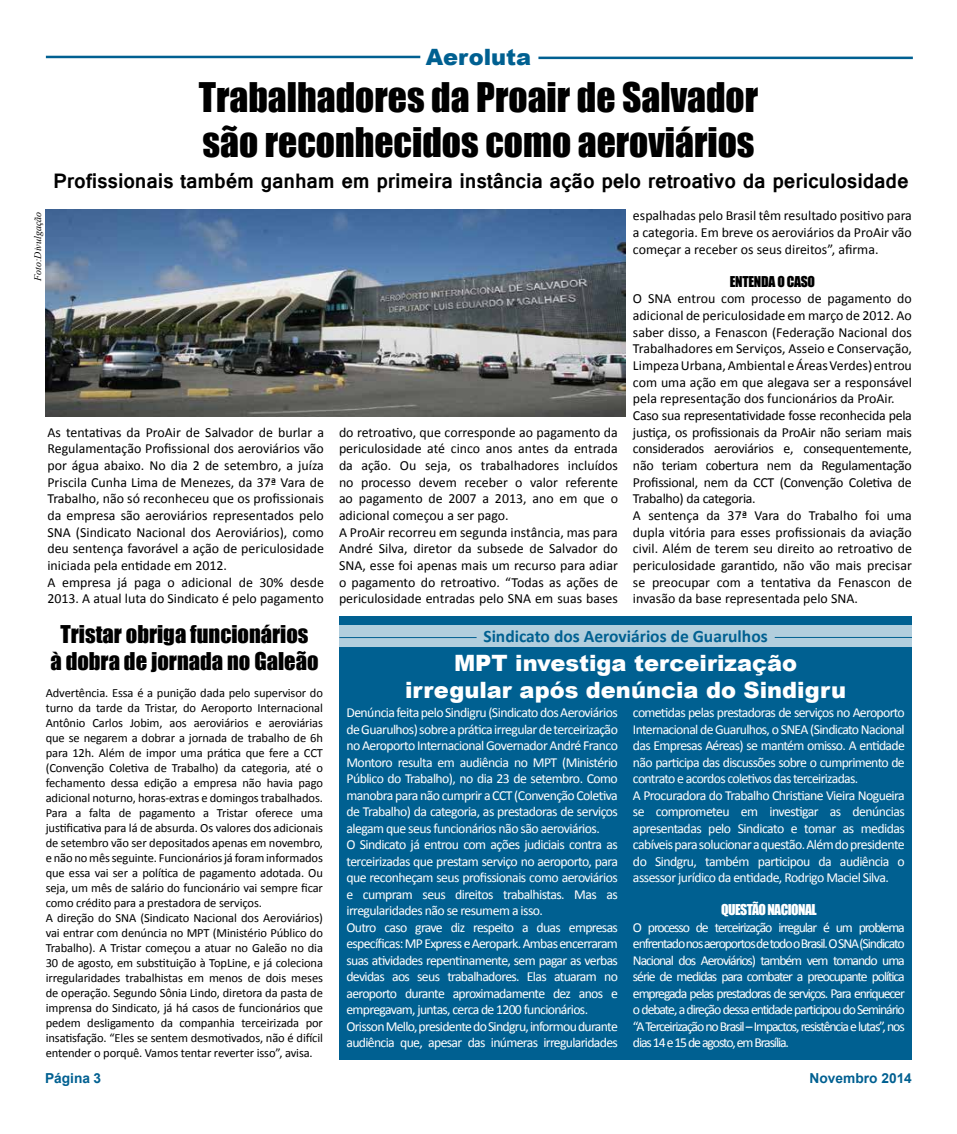
<style>
.page{position:relative;width:957px;height:1134px;background:#fff}
.page>*{position:absolute;margin:0;border:0;box-sizing:border-box;transform-origin:0 0}
.t1{font:37.5px/45px "Impact";color:#000}
.t2{font:700 22.5px "Raavi";letter-spacing:-.01em;color:#000}
.t3{font:900 22.5px/27px "Arial";color:#fff;text-align:center}
.t4{font:22.5px/27px "Impact";color:#000;text-align:center}
.t5{font:900 22.5px "Arial";color:#006091}
.t6{font:700 17.5px "Calibri";color:#006091}
.t7{font:13.88px/16.6px "Calibri";color:#000}
.t8{font:13.75px/16.5px "Calibri";letter-spacing:-.05em;color:#fff}
.t9{font:700 13.75px "Arial";color:#006091}
.t10{font:13.75px "Impact";letter-spacing:-.04em;color:#fff}
.t11{font:13.75px "Impact";letter-spacing:-.02em;color:#000}
.t12{font:12.5px/15px "Calibri";letter-spacing:-.01em;color:#000}
.t13{font:italic 10px "Times New Roman";color:#000}
</style>
<div class="page">
<hr style="left:46px;top:56px;width:374px;height:2px;background:#006091">
<hr style="left:538px;top:57px;width:375px;height:2px;background:#006091">
<div style="left:339px;top:616px;width:573px;height:443px;background:#006091"></div>
<div style="left:339px;top:626px;width:573px;height:21px;background:#b2cedd"></div>
<img style="left:45px;top:210px;width:580px;height:206px">
<hr style="left:339px;top:637px;width:137px;height:1px;background:#006091">
<hr style="left:774px;top:637px;width:138px;height:1px;background:#006091">
<h2 class="t5" style="left:426px;top:41px;width:107px">Aeroluta</h2>
<h1 class="t1" style="left:199px;top:73px;width:561px">Trabalhadores da Proair de Salvador são reconhecidos como aeroviários</h1>
<h2 class="t2" style="left:53px;top:167px;width:857px">Profissionais também ganham em primeira instância ação pelo retroativo da periculosidade</h2>
<p class="t13" style="left:31px;top:281px;width:70px;rotate:-90deg">Foto:Divulgação</p>
<p class="t7" style="left:47px;top:423px;width:278px">As tentativas da ProAir de Salvador de burlar a Regulamentação Profissional dos aeroviários vão por água abaixo. No dia 2 de setembro, a juíza Priscila Cunha Lima de Menezes, da 37ª Vara de Trabalho, não só reconheceu que os profissionais da empresa são aeroviários representados pelo SNA (Sindicato Nacional dos Aeroviários), como deu sentença favorável a ação de periculosidade iniciada pela entidade em 2012.<br>A empresa já paga o adicional de 30% desde 2013. A atual luta do Sindicato é pelo pagamento</p>
<p class="t7" style="left:339px;top:423px;width:280px">do retroativo, que corresponde ao pagamento da periculosidade até cinco anos antes da entrada da ação. Ou seja, os trabalhadores incluídos no processo devem receber o valor referente ao pagamento de 2007 a 2013, ano em que o adicional começou a ser pago.<br>A ProAir recorreu em segunda instância, mas para André Silva, diretor da subsede de Salvador do SNA, esse foi apenas mais um recurso para adiar o pagamento do retroativo. “Todas as ações de periculosidade entradas pelo SNA em suas bases</p>
<p class="t7" style="left:633px;top:207px;width:280px;text-align:justify">espalhadas pelo Brasil têm resultado positivo para a categoria. Em breve os aeroviários da ProAir vão começar a receber os seus direitos”, afirma.</p>
<p class="t11" style="left:730px;top:271px;width:87px">ENTENDA O CASO</p>
<p class="t7" style="left:633px;top:290px;width:280px">O SNA entrou com processo de pagamento do adicional de periculosidade em março de 2012. Ao saber disso, a Fenascon (Federação Nacional dos Trabalhadores em Serviços, Asseio e Conservação, Limpeza Urbana, Ambiental e Áreas Verdes) entrou com uma ação em que alegava ser a responsável pela representação dos funcionários da ProAir.<br>Caso sua representatividade fosse reconhecida pela justiça, os profissionais da ProAir não seriam mais considerados aeroviários e, consequentemente, não teriam cobertura nem da Regulamentação Profissional, nem da CCT (Convenção Coletiva de Trabalho) da categoria.<br>A sentença da 37ª Vara do Trabalho foi uma dupla vitória para esses profissionais da aviação civil. Além de terem seu direito ao retroativo de periculosidade garantido, não vão mais precisar se preocupar com a tentativa da Fenascon de invasão da base representada pelo SNA.</p>
<h2 class="t4" style="left:50px;top:620px;width:270px">Tristar obriga funcionários<br>à dobra de jornada no Galeão</h2>
<p class="t12" style="left:46px;top:685px;width:279px">Advertência. Essa é a punição dada pelo supervisor do turno da tarde da Tristar, do Aeroporto Internacional Antônio Carlos Jobim, aos aeroviários e aeroviárias que se negarem a dobrar a jornada de trabalho de 6h para 12h. Além de impor uma prática que fere a CCT (Convenção Coletiva de Trabalho) da categoria, até o fechamento dessa edição a empresa não havia pago adicional noturno, horas-extras e domingos trabalhados.<br>Para a falta de pagamento a Tristar oferece uma justificativa para lá de absurda. Os valores dos adicionais de setembro vão ser depositados apenas em novembro, e não no mês seguinte. Funcionários já foram informados que essa vai ser a política de pagamento adotada. Ou seja, um mês de salário do funcionário vai sempre ficar como crédito para a prestadora de serviços.<br>A direção do SNA (Sindicato Nacional dos Aeroviários) vai entrar com denúncia no MPT (Ministério Público do Trabalho). A Tristar começou a atuar no Galeão no dia 30 de agosto, em substituição à TopLine, e já coleciona irregularidades trabalhistas em menos de dois meses de operação. Segundo Sônia Lindo, diretora da pasta de imprensa do Sindicato, já há casos de funcionários que pedem desligamento da companhia terceirizada por insatisfação. “Eles se sentem desmotivados, não é difícil entender o porquê. Vamos tentar reverter isso”, avisa.</p>
<p class="t6" style="left:483px;top:623px;width:286px">Sindicato dos Aeroviários de Guarulhos</p>
<h2 class="t3" style="left:405px;top:649px;width:442px">MPT investiga terceirização irregular após denúncia do Sindigru</h2>
<p class="t8" style="left:346px;top:704px;width:273px">Denúncia feita pelo Sindigru (Sindicato dos Aeroviários de Guarulhos) sobre a prática irregular de terceirização no Aeroporto Internacional Governador André Franco Montoro resulta em audiência no MPT (Ministério Público do Trabalho), no dia 23 de setembro. Como manobra para não cumprir a CCT (Convenção Coletiva de Trabalho) da categoria, as prestadoras de serviços alegam que seus funcionários não são aeroviários.<br>O Sindicato já entrou com ações judiciais contra as terceirizadas que prestam serviço no aeroporto, para que reconheçam seus profissionais como aeroviários e cumpram seus direitos trabalhistas. Mas as irregularidades não se resumem a isso.<br>Outro caso grave diz respeito a duas empresas específicas: MP Express e Aeropark. Ambas encerraram suas atividades repentinamente, sem pagar as verbas devidas aos seus trabalhadores. Elas atuaram no aeroporto durante aproximadamente dez anos e empregavam, juntas, cerca de 1200 funcionários.<br>Orisson Mello, presidente do Sindgru, informou durante audiência que, apesar das inúmeras irregularidades</p>
<p class="t8" style="left:633px;top:704px;width:273px">cometidas pelas prestadoras de serviços no Aeroporto Internacional de Guarulhos, o SNEA (Sindicato Nacional das Empresas Aéreas) se mantém omisso. A entidade não participa das discussões sobre o cumprimento de contrato e acordos coletivos das terceirizadas.<br>A Procuradora do Trabalho Christiane Vieira Nogueira se comprometeu em investigar as denúncias apresentadas pelo Sindicato e tomar as medidas cabíveis para solucionar a questão. Além do presidente do Sindgru, também participou da audiência o assessor jurídico da entidade, Rodrigo Maciel Silva.</p>
<p class="t10" style="left:721px;top:899px;width:97px">QUESTÃO NACIONAL</p>
<p class="t8" style="left:633px;top:918px;width:273px;text-align:justify">O processo de terceirização irregular é um problema enfrentado nos aeroportos de todo o Brasil. O SNA (Sindicato Nacional dos Aeroviários) também vem tomando uma série de medidas para combater a preocupante política empregada pelas prestadoras de serviços. Para enriquecer o debate, a direção dessa entidade participou do Seminário “A Terceirização no Brasil – Impactos, resistência e lutas”, nos dias 14 e 15 de agosto, em Brasília.</p>
<p class="t9" style="left:45px;top:1069px;width:57px">Página 3</p>
<p class="t9" style="left:809px;top:1069px;width:104px">Novembro 2014</p>
</div>
